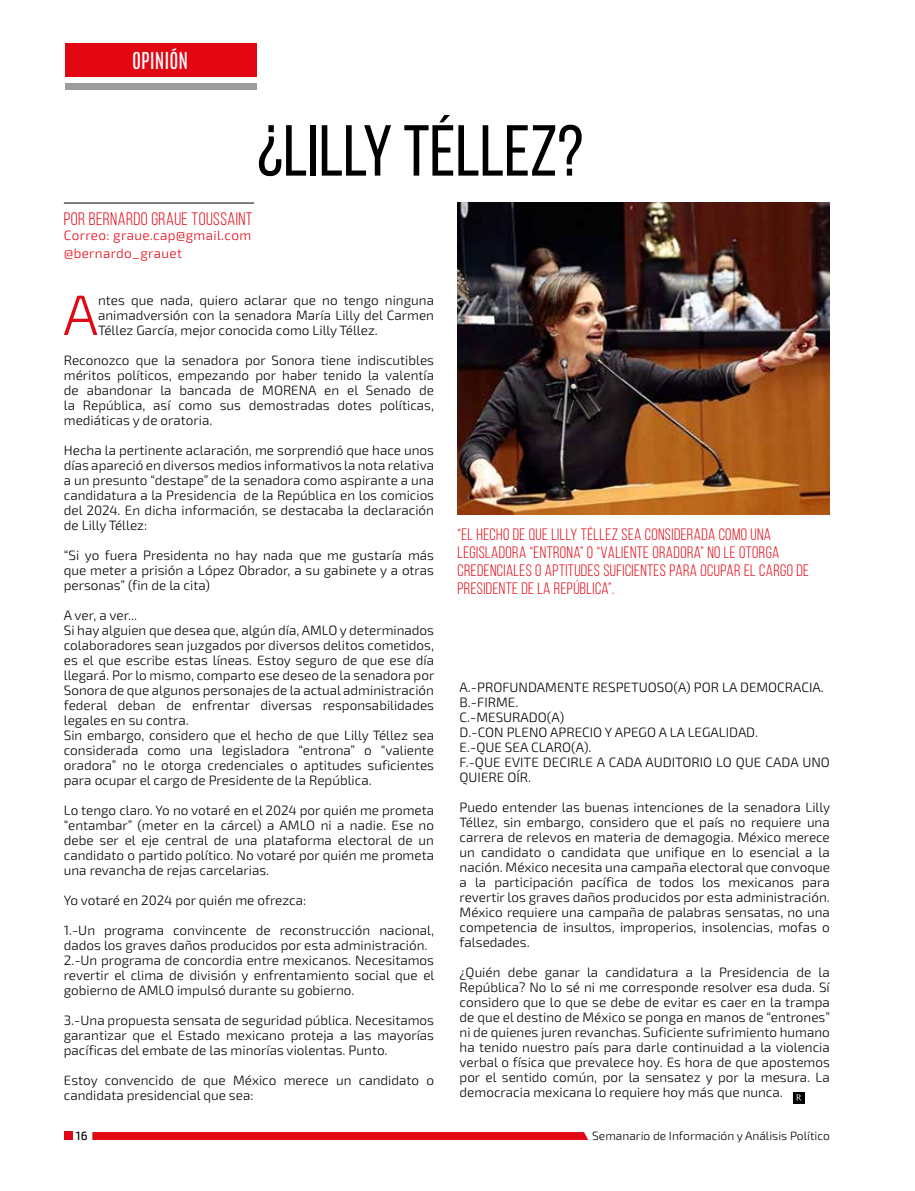
<style>
.page{position:relative;width:915px;height:1191px;background:#fff}
.page>*{position:absolute;margin:0;border:0;box-sizing:border-box;transform-origin:0 0}
.t1{font:72px "Bebas Neue";color:#000}
.t2{font:300 57px "Exo 2";color:#e30613}
.t3{font:19.5px "Antonio";color:#fff}
.t4{font:18px "Bebas Neue";letter-spacing:.025em;color:#e30613}
.t5{font:16.5px/18px "Bebas Neue";letter-spacing:.025em;color:#e30613}
.t6{font:300 13.5px/15px "Exo 2";color:#000;text-align:justify}
.t7{font:300 13.5px/18px "Exo 2";letter-spacing:.025em;color:#e30613}
.t8{font:300 12px "Exo 2";color:#000}
.t9{font:500 12px "Exo 2";color:#000}
</style>
<div class="page">
<div style="left:64px;top:1131px;width:8px;height:9px;background:#e30613"></div>
<svg style="left:92px;top:1132px;width:496px;height:8px;background:#e30a17"></svg>
<div style="left:65px;top:43px;width:192px;height:34px;background:#e30613"></div>
<div style="left:65px;top:84px;width:191px;height:6px;background:#9d9d9c"></div>
<hr style="left:64px;top:203px;width:190px;height:1px;background:#000">
<div style="left:792px;top:1092px;width:12px;height:11px;background:#000"></div>
<svg style="left:796px;top:1094px;width:5px;height:6px"></svg>
<img style="left:457px;top:203px;width:372px;height:312px">
<h3 class="t3" style="left:132px;top:46px;width:57px">OPINIÓN</h3>
<h1 class="t1" style="left:257px;top:112px;width:327px">¿LILLY TÉLLEZ?</h1>
<h3 class="t4" style="left:64px;top:209px;width:190px">POR BERNARDO GRAUE TOUSSAINT</h3>
<p class="t7" style="left:64px;top:227px;width:189px">Correo: graue.cap@gmail.com @bernardo_grauet</p>
<h2 class="t2" style="left:63px;top:282px;width:37px">A</h2>
<p class="t6" style="left:98px;top:293px;width:337px">ntes que nada, quiero aclarar que no tengo ninguna animadversión con la senadora María Lilly del Carmen Téllez García, mejor conocida como Lilly Téllez.</p>
<p class="t6" style="left:64px;top:353px;width:371px">Reconozco que la senadora por Sonora tiene indiscutibles méritos políticos, empezando por haber tenido la valentía de abandonar la bancada de MORENA en el Senado de la República, así como sus demostradas dotes políticas, mediáticas y de oratoria.</p>
<p class="t6" style="left:64px;top:443px;width:371px">Hecha la pertinente aclaración, me sorprendió que hace unos días apareció en diversos medios informativos la nota relativa a un presunto “destape” de la senadora como aspirante a una candidatura a la Presidencia de la República en los comicios del 2024. En dicha información, se destacaba la declaración de Lilly Téllez:</p>
<p class="t6" style="left:64px;top:548px;width:371px">“Si yo fuera Presidenta no hay nada que me gustaría más que meter a prisión a López Obrador, a su gabinete y a otras personas” (fin de la cita)</p>
<p class="t6" style="left:64px;top:608px;width:372px;text-align:left">A ver, a ver...<br>Si hay alguien que desea que, algún día, AMLO y determinados colaboradores sean juzgados por diversos delitos cometidos, es el que escribe estas líneas. Estoy seguro de que ese día llegará. Por lo mismo, comparto ese deseo de la senadora por Sonora de que algunos personajes de la actual administración federal deban de enfrentar diversas responsabilidades legales en su contra.<br>Sin embargo, considero que el hecho de que Lilly Téllez sea considerada como una legisladora “entrona” o “valiente oradora” no le otorga credenciales o aptitudes suficientes para ocupar el cargo de Presidente de la República.</p>
<p class="t6" style="left:64px;top:803px;width:371px">Lo tengo claro. Yo no votaré en el 2024 por quién me prometa “entambar” (meter en la cárcel) a AMLO ni a nadie. Ese no debe ser el eje central de una plataforma electoral de un candidato o partido político. No votaré por quién me prometa una revancha de rejas carcelarias.</p>
<p class="t6" style="left:64px;top:893px;width:244px">Yo votaré en 2024 por quién me ofrezca:</p>
<p class="t6" style="left:64px;top:923px;width:372px;text-align:left">1.-Un programa convincente de reconstrucción nacional, dados los graves daños producidos por esta administración.<br>2.-Un programa de concordia entre mexicanos. Necesitamos revertir el clima de división y enfrentamiento social que el gobierno de AMLO impulsó durante su gobierno.</p>
<p class="t6" style="left:64px;top:1013px;width:371px">3.-Una propuesta sensata de seguridad pública. Necesitamos garantizar que el Estado mexicano proteja a las mayorías pacíficas del embate de las minorías violentas. Punto.</p>
<p class="t6" style="left:64px;top:1073px;width:371px">Estoy convencido de que México merece un candidato o candidata presidencial que sea:</p>
<p class="t5" style="left:457px;top:525px;width:353px">“EL HECHO DE QUE LILLY TÉLLEZ SEA CONSIDERADA COMO UNA LEGISLADORA “ENTRONA” O “VALIENTE ORADORA” NO LE OTORGA CREDENCIALES O APTITUDES SUFICIENTES PARA OCUPAR EL CARGO DE PRESIDENTE DE LA REPÚBLICA”.</p>
<p class="t6" style="left:459px;top:680px;width:371px;text-align:left">A.-PROFUNDAMENTE RESPETUOSO(A) POR LA DEMOCRACIA.<br>B.-FIRME.<br>C.-MESURADO(A)<br>D.-CON PLENO APRECIO Y APEGO A LA LEGALIDAD.<br>E.-QUE SEA CLARO(A).<br>F.-QUE EVITE DECIRLE A CADA AUDITORIO LO QUE CADA UNO<br>QUIERE OÍR.</p>
<p class="t6" style="left:459px;top:800px;width:372px">Puedo entender las buenas intenciones de la senadora Lilly Téllez, sin embargo, considero que el país no requiere una carrera de relevos en materia de demagogia. México merece un candidato o candidata que unifique en lo esencial a la nación. México necesita una campaña electoral que convoque a la participación pacífica de todos los mexicanos para revertir los graves daños producidos por esta administración.<br>México requiere una campaña de palabras sensatas, no una competencia de insultos, improperios, insolencias, mofas o falsedades.</p>
<p class="t6" style="left:459px;top:965px;width:372px">¿Quién debe ganar la candidatura a la Presidencia de la República? No lo sé ni me corresponde resolver esa duda. Sí considero que lo que se debe de evitar es caer en la trampa de que el destino de México se ponga en manos de “entrones” ni de quienes juren revanchas. Suficiente sufrimiento humano ha tenido nuestro país para darle continuidad a la violencia verbal o física que prevalece hoy. Es hora de que apostemos por el sentido común, por la sensatez y por la mesura. La democracia mexicana lo requiere hoy más que nunca.</p>
<p class="t9" style="left:76px;top:1128px;width:13px">16</p>
<p class="t8" style="left:592px;top:1128px;width:239px">Semanario de Información y Análisis Político</p>
</div>
